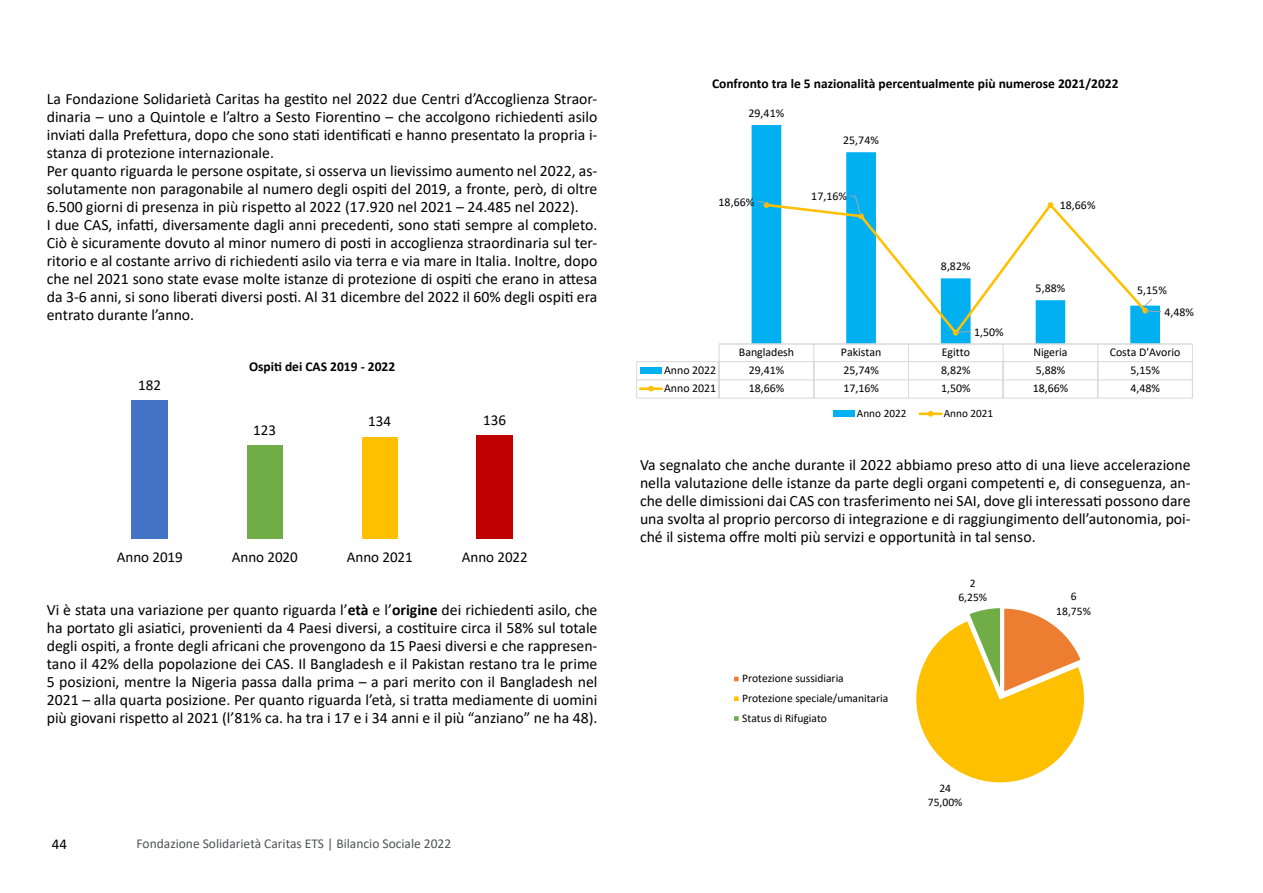
<style>
.page{position:relative;width:1263px;height:893px;background:#fff}
.page>*{position:absolute;margin:0;border:0;box-sizing:border-box;transform-origin:0 0}
.t1{font:15.75px/18px "Calibri";color:#000;text-align:justify}
.t2{font:15px "Calibri";color:#000}
.t3{font:700 13.5px "Calibri";color:#000}
.t4{font:13.5px "Calibri";color:#515254}
.t5{font:11.85px "Calibri";color:#000}
.t6{font:11.55px/14.1px "Calibri";color:#000;text-align:center}
.t7{font:11.25px "Calibri";color:#000}
.s1{font-weight:700}
</style>
<div class="page">
<div style="left:247px;top:445px;width:36px;height:93px;background:#70ad47"></div>
<div style="left:362px;top:437px;width:36px;height:101px;background:#ffc000"></div>
<div style="left:477px;top:435px;width:36px;height:103px;background:#c00000"></div>
<div style="left:132px;top:400px;width:36px;height:138px;background:#4472c4"></div>
<svg style="left:752px;top:125px;width:408px;height:219px"></svg>
<hr style="left:719px;top:344px;width:473px;height:1px;background:#d9d9d9">
<hr style="left:637px;top:361px;width:555px;height:1px;background:#d9d9d9">
<div style="left:640px;top:367px;width:22px;height:7px;background:#00b0f0"></div>
<hr style="left:637px;top:379px;width:555px;height:1px;background:#d9d9d9">
<svg style="left:636px;top:362px;width:1px;height:36px"></svg>
<hr style="left:637px;top:398px;width:555px;height:1px;background:#d9d9d9">
<svg style="left:719px;top:345px;width:1px;height:53px"></svg>
<svg style="left:813px;top:345px;width:1px;height:53px"></svg>
<svg style="left:908px;top:345px;width:1px;height:53px"></svg>
<svg style="left:1003px;top:345px;width:1px;height:53px"></svg>
<svg style="left:1097px;top:345px;width:1px;height:53px"></svg>
<svg style="left:1192px;top:344px;width:1px;height:54px"></svg>
<hr style="left:640px;top:387px;width:22px;height:3px;background:#ffc000">
<svg style="left:648px;top:386px;width:6px;height:5px"></svg>
<svg style="left:764px;top:201px;width:385px;height:136px"></svg>
<svg style="left:1048px;top:202px;width:5px;height:6px"></svg>
<svg style="left:757px;top:201px;width:12px;height:7px"></svg>
<svg style="left:849px;top:195px;width:15px;height:24px"></svg>
<svg style="left:953px;top:330px;width:19px;height:6px"></svg>
<svg style="left:1142px;top:298px;width:20px;height:15px"></svg>
<div style="left:833px;top:411px;width:22px;height:6px;background:#00b0f0"></div>
<hr style="left:920px;top:413px;width:21px;height:2px;background:#ffc000">
<svg style="left:928px;top:411px;width:5px;height:6px"></svg>
<svg style="left:916px;top:608px;width:169px;height:175px"></svg>
<svg style="left:734px;top:676px;width:5px;height:6px"></svg>
<svg style="left:734px;top:696px;width:5px;height:5px"></svg>
<div style="left:733px;top:715px;width:6px;height:7px;background:#70ad47"></div>
<div style="left:732px;top:714px;width:8px;height:8px;border:2px solid #fff"></div>
<p class="t1" style="left:47px;top:89px;width:552px;text-align:left">La Fondazione Solidarietà Caritas ha gestito nel 2022 due Centri d’Accoglienza Straor&shy;dinaria – uno a Quintole e l’altro a Sesto Fiorentino – che accolgono richiedenti asilo inviati dalla Prefettura, dopo che sono stati identificati e hanno presentato la propria i&shy;stanza di protezione internazionale.<br>Per quanto riguarda le persone ospitate, si osserva un lievissimo aumento nel 2022, as&shy;solutamente non paragonabile al numero degli ospiti del 2019, a fronte, però, di oltre 6.500 giorni di presenza in più rispetto al 2022 (17.920 nel 2021 – 24.485 nel 2022).<br>I due CAS, infatti, diversamente dagli anni precedenti, sono stati sempre al completo.<br>Ciò è sicuramente dovuto al minor numero di posti in accoglienza straordinaria sul ter&shy;ritorio e al costante arrivo di richiedenti asilo via terra e via mare in Italia. Inoltre, dopo che nel 2021 sono state evase molte istanze di protezione di ospiti che erano in attesa da 3-6 anni, si sono liberati diversi posti. Al 31 dicembre del 2022 il 60% degli ospiti era entrato durante l’anno.</p>
<p class="t2" style="left:138px;top:374px;width:25px">182</p>
<p class="t3" style="left:249px;top:357px;width:148px">Ospiti dei CAS 2019 - 2022</p>
<p class="t2" style="left:253px;top:419px;width:25px">123</p>
<p class="t2" style="left:368px;top:411px;width:25px">134</p>
<p class="t2" style="left:483px;top:409px;width:25px">136</p>
<p class="t2" style="left:117px;top:547px;width:68px">Anno 2019</p>
<p class="t2" style="left:232px;top:547px;width:68px">Anno 2020</p>
<p class="t2" style="left:347px;top:547px;width:68px">Anno 2021</p>
<p class="t2" style="left:462px;top:547px;width:68px">Anno 2022</p>
<p class="t1" style="left:47px;top:600px;width:552px">Vi è stata una variazione per quanto riguarda l’<span class="s1">età</span> e l’<span class="s1">origine</span> dei richiedenti asilo, che ha portato gli asiatici, provenienti da 4 Paesi diversi, a costituire circa il 58% sul totale degli ospiti, a fronte degli africani che provengono da 15 Paesi diversi e che rappresen&shy;tano il 42% della popolazione dei CAS. Il Bangladesh e il Pakistan restano tra le prime 5 posizioni, mentre la Nigeria passa dalla prima – a pari merito con il Bangladesh nel 2021 – alla quarta posizione. Per quanto riguarda l’età, si tratta mediamente di uomini più giovani rispetto al 2021 (l’81% ca. ha tra i 17 e i 34 anni e il più “anziano” ne ha 48).</p>
<p class="t2" style="left:52px;top:834px;width:17px">44</p>
<p class="t4" style="left:137px;top:835px;width:316px">Fondazione Solidarietà Caritas ETS | Bilancio Sociale 2022</p>
<p class="t3" style="left:712px;top:74px;width:408px">Confronto tra le 5 nazionalità percentualmente più numerose 2021/2022</p>
<p class="t5" style="left:748px;top:105px;width:37px">29,41%</p>
<p class="t5" style="left:718px;top:193px;width:37px">18,66%</p>
<p class="t5" style="left:843px;top:132px;width:37px">25,74%</p>
<p class="t5" style="left:811px;top:188px;width:37px">17,16%</p>
<p class="t5" style="left:941px;top:258px;width:31px">8,82%</p>
<p class="t5" style="left:974px;top:323px;width:31px">1,50%</p>
<p class="t5" style="left:1060px;top:197px;width:37px">18,66%</p>
<p class="t5" style="left:1035px;top:280px;width:31px">5,88%</p>
<p class="t5" style="left:1137px;top:282px;width:31px">5,15%</p>
<p class="t5" style="left:1164px;top:304px;width:31px">4,48%</p>
<p class="t5" style="left:739px;top:344px;width:57px">Bangladesh</p>
<p class="t5" style="left:841px;top:344px;width:42px">Pakistan</p>
<p class="t5" style="left:942px;top:344px;width:30px">Egitto</p>
<p class="t5" style="left:1033px;top:344px;width:36px">Nigeria</p>
<p class="t5" style="left:1110px;top:344px;width:72px">Costa D'Avorio</p>
<p class="t5" style="left:664px;top:362px;width:54px">Anno 2022</p>
<p class="t5" style="left:749px;top:362px;width:37px">29,41%</p>
<p class="t5" style="left:843px;top:362px;width:37px">25,74%</p>
<p class="t5" style="left:941px;top:362px;width:31px">8,82%</p>
<p class="t5" style="left:1036px;top:362px;width:31px">5,88%</p>
<p class="t5" style="left:1130px;top:362px;width:31px">5,15%</p>
<p class="t5" style="left:664px;top:380px;width:54px">Anno 2021</p>
<p class="t5" style="left:749px;top:380px;width:37px">18,66%</p>
<p class="t5" style="left:843px;top:380px;width:37px">17,16%</p>
<p class="t5" style="left:941px;top:380px;width:31px">1,50%</p>
<p class="t5" style="left:1033px;top:380px;width:37px">18,66%</p>
<p class="t5" style="left:1130px;top:380px;width:31px">4,48%</p>
<p class="t7" style="left:857px;top:405px;width:51px">Anno 2022</p>
<p class="t7" style="left:944px;top:405px;width:51px">Anno 2021</p>
<p class="t1" style="left:640px;top:455px;width:552px">Va segnalato che anche durante il 2022 abbiamo preso atto di una lieve accelerazione nella valutazione delle istanze da parte degli organi competenti e, di conseguenza, an&shy;che delle dimissioni dai CAS con trasferimento nei SAI, dove gli interessati possono dare una svolta al proprio percorso di integrazione e di raggiungimento dell’autonomia, poi&shy;ché il sistema offre molti più servizi e opportunità in tal senso.</p>
<p class="t6" style="left:742px;top:668px;width:148px;line-height:19.8px;text-align:left">Protezione sussidiaria<br>Protezione speciale/umanitaria<br>Status di Rifugiato</p>
<p class="t6" style="left:958px;top:576px;width:30px">2<br>6,25%</p>
<p class="t6" style="left:928px;top:781px;width:36px">24<br>75,00%</p>
<p class="t6" style="left:1056px;top:589px;width:36px">6<br>18,75%</p>
</div>
